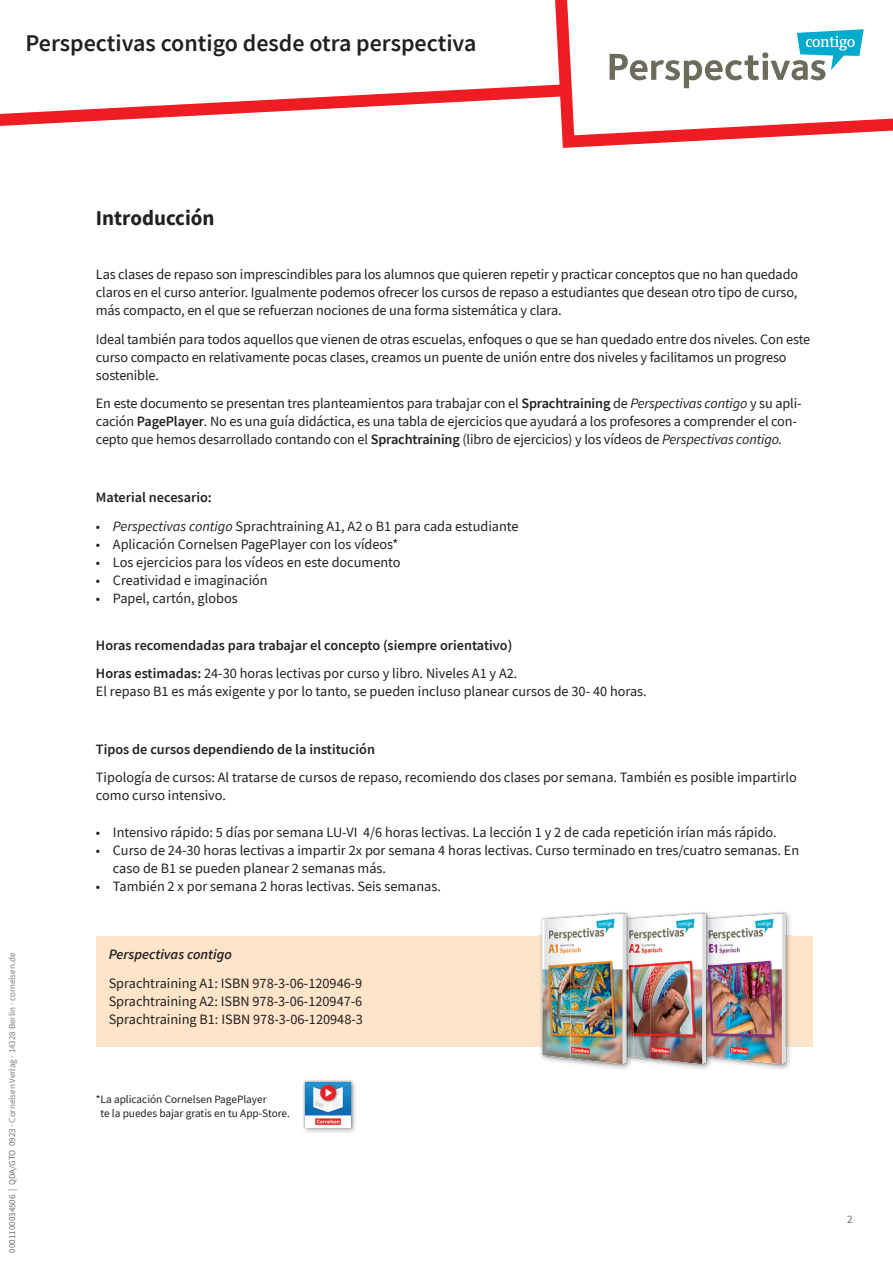
<style>
.page{position:relative;width:893px;height:1263px;background:#fff}
.page>*{position:absolute;margin:0;border:0;box-sizing:border-box;transform-origin:0 0}
.t1{font:600 24px "CV Source Sans";color:#231f20}
.t2{font:700 21px "CV Source Sans";color:#231f20}
.t3{font:14.25px/18px "CV Source Sans";letter-spacing:-.01em;color:#231f20}
.t4{font:600 14.25px/28.7px "CV Source Sans";color:#231f20}
.t5{font:italic 600 14.25px "CV Source Sans";color:#231f20}
.t6{font:11.25px/13.5px "CV Source Sans";color:#231f20}
.t7{font:11.25px "CV Source Sans";color:#6c6d70}
.t8{font:9px "CV Source Sans";color:#808285}
.s1{color:#6c6d70}
.s2{font-weight:600}
.s3{font-style:italic}
.s4{font-weight:400}
</style>
<div class="page">
<svg style="left:0;top:85px;width:539px;height:41px"></svg>
<svg style="left:539px;top:0;width:354px;height:148px"></svg>
<svg style="left:610px;top:29px;width:254px;height:59px"></svg>
<div style="left:96px;top:936px;width:716px;height:110px;background:#fee4c9"></div>
<img style="left:756px;top:913px;width:37px;height:156px">
<img style="left:787px;top:936px;width:6px;height:110px">
<img style="left:739px;top:912px;width:48px;height:154px">
<img style="left:700px;top:912px;width:8px;height:154px">
<img style="left:539px;top:912px;width:80px;height:157px">
<img style="left:539px;top:936px;width:3px;height:110px">
<img style="left:620px;top:912px;width:8px;height:154px">
<img style="left:623px;top:914px;width:163px;height:150px">
<img style="left:542px;top:914px;width:81px;height:150px">
<img style="left:544px;top:918px;width:26px;height:140px">
<img style="left:304px;top:1082px;width:52px;height:51px">
<img style="left:303px;top:1080px;width:50px;height:49px">
<img style="left:305px;top:1082px;width:46px;height:45px">
<h1 class="t1" style="left:26px;top:27px;width:452px">Perspectivas contigo desde otra perspectiva</h1>
<p class="t8" style="left:7px;top:1253px;width:301px;rotate:-90deg"><span class="s1">0001100034506 | QDA/GTO 0923</span> · Cornelsen Verlag · 14328 Berlin · cornelsen.de</p>
<h2 class="t2" style="left:96px;top:204px;width:120px">Introducción</h2>
<p class="t3" style="left:96px;top:265px;width:704px;text-align:justify">Las clases de repaso son imprescindibles para los alumnos que quieren repetir y practicar conceptos que no han quedado claros en el curso anterior. Igualmente podemos ofrecer los cursos de repaso a estudiantes que desean otro tipo de curso, más compacto, en el que se refuerzan nociones de una forma sistemática y clara.</p>
<p class="t3" style="left:96px;top:330px;width:716px">Ideal también para todos aquellos que vienen de otras escuelas, enfoques o que se han quedado entre dos niveles. Con este curso compacto en relativamente pocas clases, creamos un puente de unión entre dos niveles y facilitamos un progreso sostenible.</p>
<p class="t3" style="left:96px;top:394px;width:707px">En este documento se presentan tres planteamientos para trabajar con el <span class="s2">Sprachtraining</span> de <span class="s3">Perspectivas contigo</span> y su apli&shy;cación <span class="s2">PagePlayer</span>. No es una guía didáctica, es una tabla de ejercicios que ayudará a los profesores a comprender el con&shy;cepto que hemos desarrollado contando con el <span class="s2">Sprachtraining</span> (libro de ejercicios) y los vídeos de <span class="s3">Perspectivas contigo.</span></p>
<p class="t4" style="left:96px;top:482px;width:117px">Material necesario:</p>
<p class="t3" style="left:96px;top:517px;width:424px"><span class="s3">• Perspectivas contigo</span> Sprachtraining A1, A2 o B1 para cada estudiante</p>
<p class="t3" style="left:96px;top:535px;width:304px">• Aplicación Cornelsen PagePlayer con los vídeos*</p>
<p class="t3" style="left:96px;top:553px;width:306px">• Los ejercicios para los vídeos en este documento</p>
<p class="t3" style="left:96px;top:571px;width:173px">• Creatividad e imaginación</p>
<p class="t3" style="left:96px;top:589px;width:143px">• Papel, cartón, globos</p>
<p class="t4" style="left:96px;top:630px;width:423px">Horas recomendadas para trabajar el concepto (siempre orientativo)<br>Horas estimadas: <span class="s4">24-30 horas lectivas por curso y libro. Niveles A1 y A2.</span></p>
<p class="t3" style="left:96px;top:682px;width:552px">El repaso B1 es más exigente y por lo tanto, se pueden incluso planear cursos de 30- 40 horas.</p>
<p class="t4" style="left:96px;top:734px;width:281px">Tipos de cursos dependiendo de la institución</p>
<p class="t3" style="left:96px;top:768px;width:702px">Tipología de cursos: Al tratarse de cursos de repaso, recomiendo dos clases por semana. También es posible impartirlo como curso intensivo.</p>
<p class="t3" style="left:96px;top:823px;width:682px">• Intensivo rápido: 5 días por semana LU-VI 4/6 horas lectivas. La lección 1 y 2 de cada repetición irían más rápido.</p>
<p class="t3" style="left:113px;top:841px;width:688px;text-indent:-17px">• Curso de 24-30 horas lectivas a impartir 2x por semana 4 horas lectivas. Curso terminado en tres/cuatro semanas. En caso de B1 se pueden planear 2 semanas más.</p>
<p class="t3" style="left:96px;top:877px;width:346px">• También 2 x por semana 2 horas lectivas. Seis semanas.</p>
<p class="t5" style="left:109px;top:945px;width:125px">Perspectivas contigo</p>
<p class="t3" style="left:109px;top:974px;width:256px;text-align:justify">Sprachtraining A1: ISBN 978-3-06-120946-9<br>Sprachtraining A2: ISBN 978-3-06-120947-6<br>Sprachtraining B1: ISBN 978-3-06-120948-3</p>
<p class="t6" style="left:100px;top:1093px;width:191px;text-indent:-4px">*La aplicación Cornelsen PagePlayer<br>te la puedes bajar gratis en tu App-Store.</p>
<p class="t7" style="left:847px;top:1211px;width:7px">2</p>
</div>
